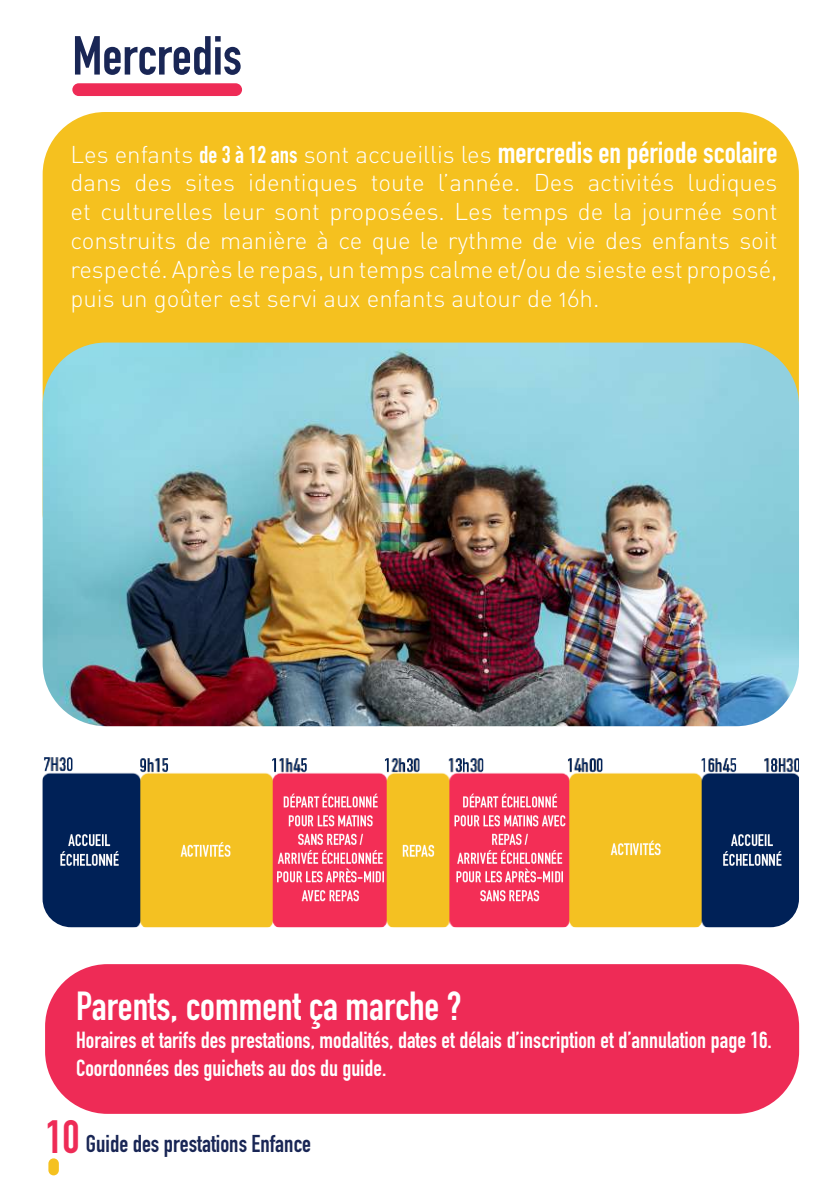
<style>
.page{position:relative;width:840px;height:1191px;background:#fff}
.page>*{position:absolute;margin:0;border:0;box-sizing:border-box;transform-origin:0 0}
.t1{font:54px "DIN Engschrift Alternate";color:#192655}
.t2{font:40px "DIN Engschrift Alternate";color:#fff}
.t3{font:24px/28.8px "DIN Light Alternate";color:#fff;text-align:justify}
.t4{font:24px "DIN Engschrift Alternate";color:#192655}
.t5{font:23px/27.6px "DIN Engschrift Alternate";color:#fff}
.s1{font-family:"DIN Engschrift Alternate"}
.s2{font-family:"DIN Engschrift Alternate";font-size:30px}
.s3{font-size:46px;color:#ee2b56}
</style>
<div class="page">
<div style="left:48px;top:1158px;width:11px;height:17px;background:#f5c11f;border-radius:5px"></div>
<div style="left:43px;top:112px;width:755px;height:463px;background:#f5c11f;border-radius:62px"></div>
<div style="left:45px;top:964px;width:753px;height:149px;background:#ee2b56;border-radius:62px"></div>
<div style="left:72px;top:83px;width:170px;height:13px;background:#ee2b56;border-radius:6px"></div>
<img style="left:43px;top:342px;width:755px;height:384px">
<img style="left:43px;top:757px;width:755px;height:170px">
<h1 class="t1" style="left:72px;top:24px;width:171px">Mercredis</h1>
<h1 class="t1" style="left:71px;top:27px;width:84px">Edito</h1>
<p class="t3" style="left:70px;top:139px;width:708px">Les enfants <span class="s1">de 3 à 12 ans</span> sont accueillis les <span class="s2">mercredis en période scolaire </span>dans des sites identiques toute l’année. Des activités ludiques et culturelles leur sont proposées. Les temps de la journée sont construits de manière à ce que le rythme de vie des enfants soit respecté. Après le repas, un temps calme et/ou de sieste est proposé, puis un goûter est servi aux enfants autour de 16h.</p>
<h2 class="t2" style="left:76px;top:983px;width:387px">Parents, comment ça marche ?</h2>
<p class="t5" style="left:76px;top:1026px;width:697px">Horaires et tarifs des prestations, modalités, dates et délais d’inscription et d’annulation page 16.<br>Coordonnées des guichets au dos du guide.</p>
<p class="t4" style="left:45px;top:1129px;width:267px"><span class="s3">10</span> Guide des prestations Enfance</p>
</div>
